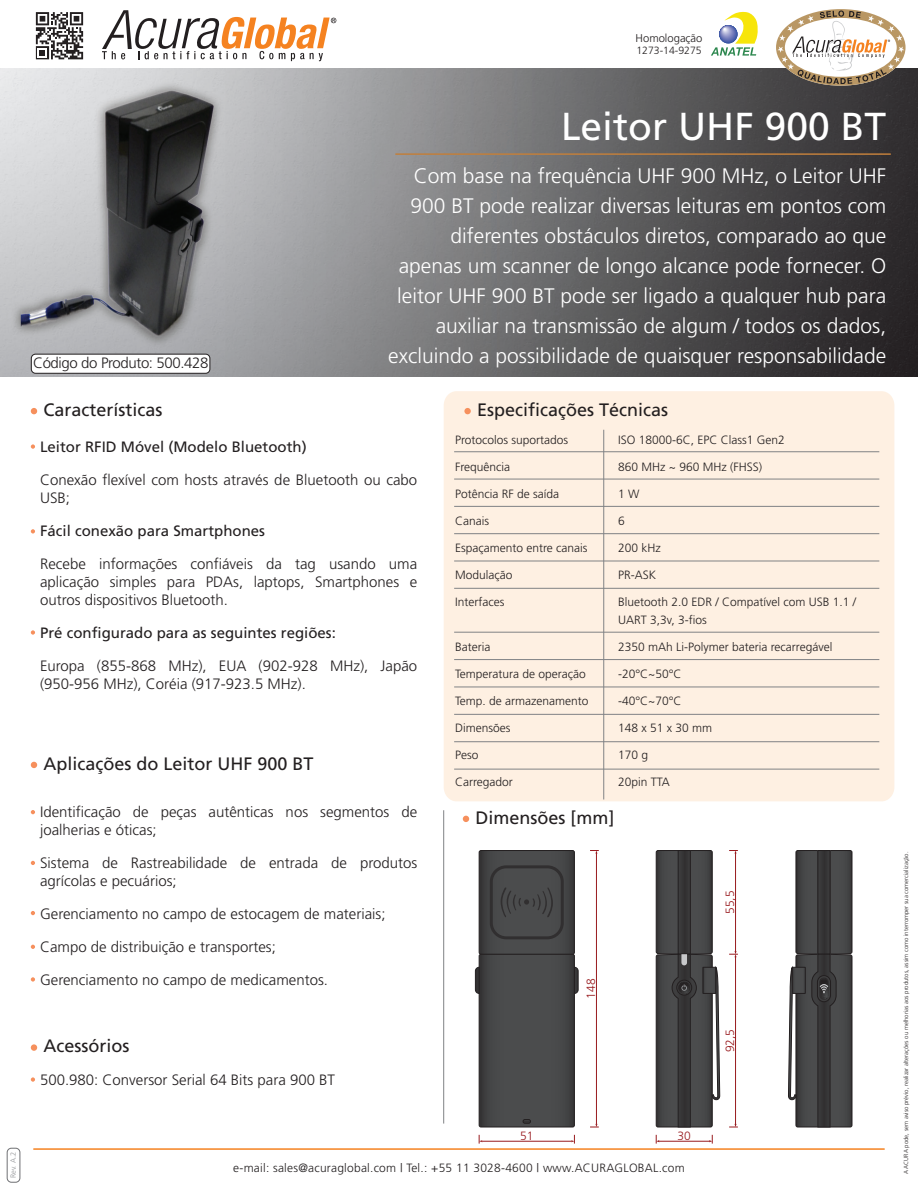
<style>
.page{position:relative;width:918px;height:1188px;background:#fff}
.page>*{position:absolute;margin:0;border:0;box-sizing:border-box;transform-origin:0 0}
.t1{font:39px "Frutiger";color:#fff}
.t2{font:300 21px/30px "Frutiger";color:#fff;text-align:right}
.t3{font:18px "Frutiger";color:#231f20}
.t4{font:300 15px/18px "Frutiger";color:#231f20}
.t5{font:15px "Frutiger";color:#231f20}
.t6{font:300 15px "Frutiger";letter-spacing:-.025em;color:#231f20}
.t7{font:300 12px/18px "Frutiger";color:#231f20}
.t8{font:300 12px "Frutiger";letter-spacing:.02em;color:#231f20}
.t9{font:300 12px "Frutiger";color:#981a1e}
.t10{font:300 11.25px "Frutiger";color:#231f20}
.t11{font:300 10.5px "Frutiger";color:#231f20}
.t12{font:300 7.5px "Frutiger";color:#939598}
.t13{font:300 6px "Frutiger";color:#231f20}
</style>
<div class="page">
<img style="left:0;top:68px;width:918px;height:309px">
<svg style="left:395px;top:153px;width:496px;height:2px"></svg>
<hr style="left:34px;top:1148px;width:850px;height:2px;background:#f58220">
<div style="left:7px;top:1148px;width:13px;height:34px;border:1px solid #6f7073;border-radius:4px"></div>
<hr style="left:443px;top:810px;width:1px;height:314px;background:#808285">
<svg style="left:35px;top:12px;width:49px;height:48px"></svg>
<svg style="left:36px;top:12px;width:47px;height:47px"></svg>
<svg style="left:102px;top:10px;width:234px;height:51px"></svg>
<div style="left:444px;top:391px;width:450px;height:410px;background:#fef0e2"></div>
<hr style="left:454px;top:479px;width:425px;height:1px;background:#808285">
<hr style="left:454px;top:451px;width:425px;height:1px;background:#808285">
<hr style="left:454px;top:506px;width:425px;height:1px;background:#808285">
<hr style="left:454px;top:533px;width:425px;height:1px;background:#808285">
<hr style="left:454px;top:588px;width:425px;height:1px;background:#808285">
<hr style="left:454px;top:561px;width:425px;height:1px;background:#808285">
<hr style="left:454px;top:632px;width:425px;height:1px;background:#808285">
<hr style="left:454px;top:659px;width:425px;height:1px;background:#808285">
<hr style="left:454px;top:714px;width:425px;height:1px;background:#808285">
<hr style="left:454px;top:687px;width:425px;height:1px;background:#808285">
<hr style="left:454px;top:769px;width:425px;height:1px;background:#808285">
<hr style="left:454px;top:741px;width:425px;height:1px;background:#808285">
<hr style="left:603px;top:430px;width:1px;height:370px;background:#808285">
<svg style="left:31px;top:408px;width:6px;height:6px"></svg>
<svg style="left:31px;top:762px;width:6px;height:6px"></svg>
<div style="left:31px;top:1044px;width:6px;height:7px;background:#f6905d;border-radius:50%"></div>
<svg style="left:463px;top:816px;width:6px;height:6px"></svg>
<div style="left:31px;top:354px;width:179px;height:19px;background:#fff;border-radius:4px"></div>
<div style="left:31px;top:354px;width:179px;height:20px;border:1px solid #231f20;border-radius:4px"></div>
<svg style="left:31px;top:810px;width:4px;height:4px"></svg>
<svg style="left:31px;top:861px;width:4px;height:4px"></svg>
<svg style="left:31px;top:911px;width:4px;height:4px"></svg>
<svg style="left:31px;top:945px;width:4px;height:4px"></svg>
<svg style="left:31px;top:977px;width:4px;height:5px"></svg>
<svg style="left:31px;top:1077px;width:4px;height:5px"></svg>
<svg style="left:31px;top:444px;width:4px;height:5px"></svg>
<svg style="left:31px;top:529px;width:4px;height:5px"></svg>
<svg style="left:31px;top:630px;width:4px;height:5px"></svg>
<div style="left:464px;top:408px;width:7px;height:6px;background:#f6905d;border-radius:50%"></div>
<hr style="left:482px;top:1141px;width:90px;height:1px;background:#981a1e">
<svg style="left:479px;top:1135px;width:3px;height:9px"></svg>
<svg style="left:571px;top:1135px;width:4px;height:9px"></svg>
<hr style="left:596px;top:853px;width:1px;height:272px;background:#981a1e">
<svg style="left:590px;top:1124px;width:9px;height:4px"></svg>
<svg style="left:590px;top:850px;width:9px;height:4px"></svg>
<hr style="left:658px;top:1141px;width:52px;height:1px;background:#981a1e">
<svg style="left:656px;top:1135px;width:4px;height:9px"></svg>
<svg style="left:709px;top:1135px;width:4px;height:9px"></svg>
<hr style="left:735px;top:956px;width:1px;height:169px;background:#981a1e">
<svg style="left:729px;top:1124px;width:9px;height:4px"></svg>
<hr style="left:735px;top:852px;width:1px;height:100px;background:#981a1e">
<svg style="left:729px;top:850px;width:9px;height:4px"></svg>
<svg style="left:729px;top:951px;width:9px;height:6px"></svg>
<div style="left:678px;top:850px;width:12px;height:104px;border:1px solid #231f20"></div>
<svg style="left:656px;top:851px;width:64px;height:276px;background:#4a4a4b"></svg>
<div style="left:818px;top:850px;width:12px;height:104px;border:1px solid #231f20"></div>
<svg style="left:788px;top:851px;width:64px;height:276px;background:#555556"></svg>
<svg style="left:475px;top:851px;width:103px;height:276px;background:#505051"></svg>
<svg style="left:711px;top:11px;width:47px;height:45px"></svg>
<svg style="left:776px;top:9px;width:130px;height:77px"></svg>
<p class="t10" style="left:636px;top:32px;width:68px">Homologação</p>
<p class="t11" style="left:636px;top:45px;width:67px">1273-14-9275</p>
<p class="t6" style="left:33px;top:354px;width:177px">Código do Produto: 500.428</p>
<h1 class="t1" style="left:561px;top:104px;width:327px">Leitor UHF 900 BT</h1>
<p class="t2" style="left:388px;top:161px;width:499px">Com base na frequência UHF 900 MHz, o Leitor UHF 900 BT pode realizar diversas leituras em pontos com diferentes obstáculos diretos, comparado ao que apenas um scanner de longo alcance pode fornecer. O leitor UHF 900 BT pode ser ligado a qualquer hub para auxiliar na transmissão de algum / todos os dados, excluindo a possibilidade de quaisquer responsabilidade</p>
<p class="t3" style="left:44px;top:399px;width:121px">Características</p>
<p class="t5" style="left:40px;top:438px;width:268px">Leitor RFID Móvel (Modelo Bluetooth)</p>
<p class="t4" style="left:40px;top:470px;width:379px">Conexão flexível com hosts através de Bluetooth ou cabo<br>USB;</p>
<p class="t5" style="left:40px;top:522px;width:227px">Fácil conexão para Smartphones</p>
<p class="t4" style="left:40px;top:554px;width:379px;text-align:justify">Recebe informações confiáveis da tag usando uma aplicação simples para PDAs, laptops, Smartphones e outros dispositivos Bluetooth.</p>
<p class="t5" style="left:40px;top:624px;width:297px">Pré configurado para as seguintes regiões:</p>
<p class="t4" style="left:40px;top:656px;width:379px">Europa (855-868 MHz), EUA (902-928 MHz), Japão (950-956 MHz), Coréia (917-923.5 MHz).</p>
<p class="t3" style="left:44px;top:753px;width:272px">Aplicações do Leitor UHF 900 BT</p>
<p class="t4" style="left:40px;top:803px;width:379px">Identificação de peças autênticas nos segmentos de joalherias e óticas;</p>
<p class="t4" style="left:40px;top:854px;width:379px">Sistema de Rastreabilidade de entrada de produtos agrícolas e pecuários;</p>
<p class="t4" style="left:40px;top:905px;width:347px">Gerenciamento no campo de estocagem de materiais;</p>
<p class="t4" style="left:40px;top:938px;width:237px">Campo de distribuição e transportes;</p>
<p class="t4" style="left:40px;top:971px;width:290px">Gerenciamento no campo de medicamentos.</p>
<p class="t3" style="left:44px;top:1036px;width:88px">Acessórios</p>
<p class="t4" style="left:40px;top:1071px;width:297px">500.980: Conversor Serial 64 Bits para 900 BT</p>
<p class="t3" style="left:477px;top:399px;width:193px">Especificações Técnicas</p>
<p class="t7" style="left:455px;top:431px;width:115px">Protocolos suportados</p>
<p class="t7" style="left:618px;top:431px;width:168px">ISO 18000-6C, EPC Class1 Gen2</p>
<p class="t7" style="left:455px;top:458px;width:57px">Frequência</p>
<p class="t7" style="left:618px;top:458px;width:145px">860 MHz ~ 960 MHz (FHSS)</p>
<p class="t7" style="left:455px;top:485px;width:106px">Potência RF de saída</p>
<p class="t7" style="left:618px;top:485px;width:23px">1 W</p>
<p class="t7" style="left:455px;top:512px;width:36px">Canais</p>
<p class="t7" style="left:618px;top:512px;width:8px">6</p>
<p class="t7" style="left:455px;top:539px;width:134px">Espaçamento entre canais</p>
<p class="t7" style="left:618px;top:539px;width:44px">200 kHz</p>
<p class="t7" style="left:455px;top:566px;width:59px">Modulação</p>
<p class="t7" style="left:618px;top:566px;width:40px">PR-ASK</p>
<p class="t7" style="left:455px;top:593px;width:51px">Interfaces</p>
<p class="t7" style="left:618px;top:593px;width:240px">Bluetooth 2.0 EDR / Compatível com USB 1.1 /<br>UART 3,3v, 3-fios</p>
<p class="t7" style="left:455px;top:638px;width:37px">Bateria</p>
<p class="t7" style="left:618px;top:638px;width:216px">2350 mAh Li-Polymer bateria recarregável</p>
<p class="t7" style="left:455px;top:665px;width:132px">Temperatura de operação</p>
<p class="t7" style="left:618px;top:665px;width:65px">-20°C~50°C</p>
<p class="t7" style="left:455px;top:692px;width:135px">Temp. de armazenamento</p>
<p class="t7" style="left:618px;top:692px;width:65px">-40°C~70°C</p>
<p class="t7" style="left:455px;top:719px;width:57px">Dimensões</p>
<p class="t7" style="left:618px;top:719px;width:96px">148 x 51 x 30 mm</p>
<p class="t7" style="left:455px;top:746px;width:25px">Peso</p>
<p class="t7" style="left:618px;top:746px;width:32px">170 g</p>
<p class="t7" style="left:455px;top:773px;width:59px">Carregador</p>
<p class="t7" style="left:618px;top:773px;width:53px">20pin TTA</p>
<p class="t3" style="left:476px;top:807px;width:141px">Dimensões [mm]</p>
<p class="t9" style="left:520px;top:1129px;width:15px">51</p>
<p class="t9" style="left:584px;top:999px;width:22px;rotate:-90deg">148</p>
<p class="t9" style="left:723px;top:914px;width:25px;rotate:-90deg">55,5</p>
<p class="t9" style="left:678px;top:1129px;width:15px">30</p>
<p class="t9" style="left:723px;top:1052px;width:25px;rotate:-90deg">92,5</p>
<p class="t12" style="left:9px;top:1178px;width:28px;rotate:-90deg">Rev. A.2</p>
<p class="t8" style="left:233px;top:1161px;width:453px">e-mail: sales@acuraglobal.com | Tel.: +55 11 3028-4600 | www.ACURAGLOBAL.com</p>
<p class="t13" style="left:903px;top:1174px;width:324px;rotate:-90deg">A ACURA pode, sem aviso prévio, realizar alterações ou melhorias aos produtos, assim como interromper sua comercialização.</p>
</div>
